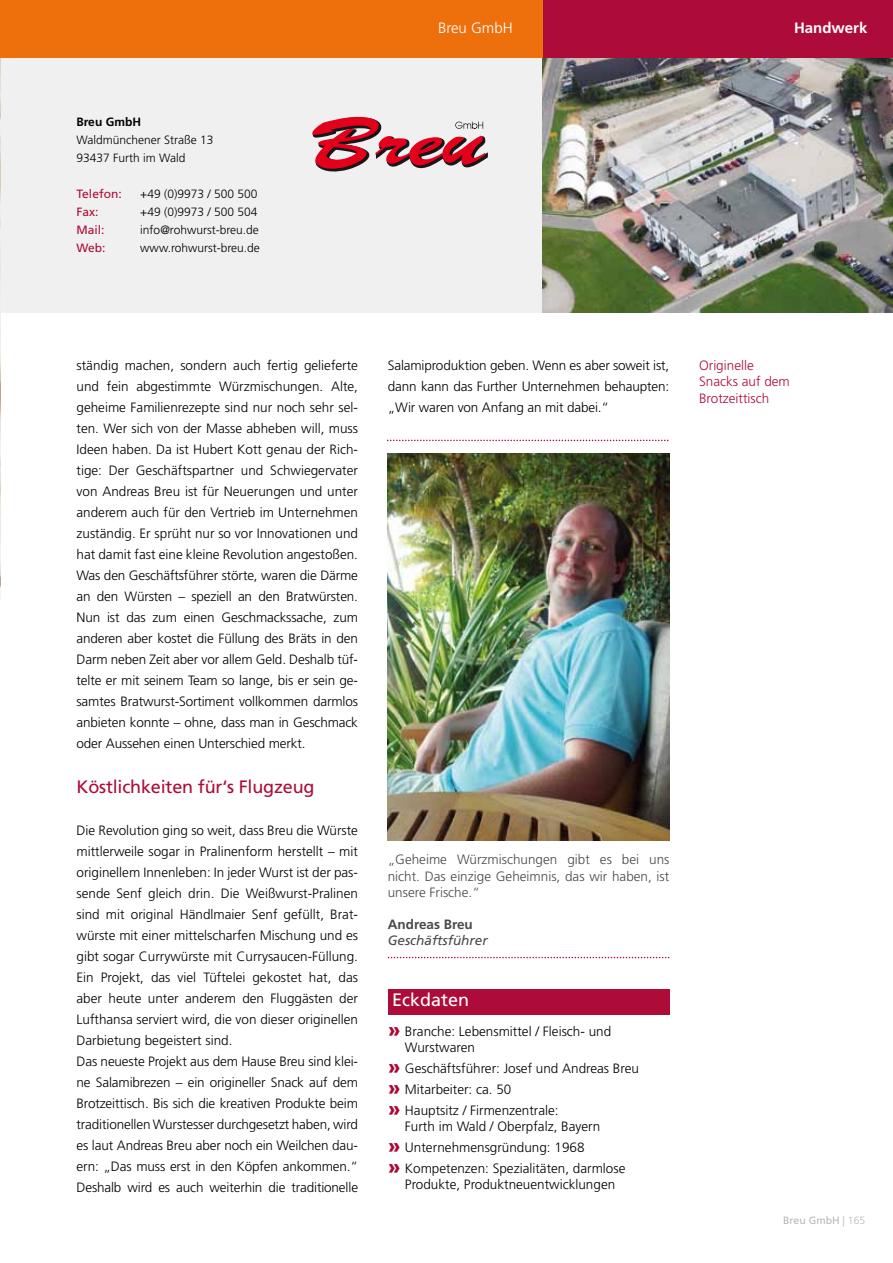
<style>
.page{position:relative;width:893px;height:1263px;background:#fff}
.page>*{position:absolute;margin:0;border:0;box-sizing:border-box;transform-origin:0 0}
.t1{font:18px "Frutiger LT Std";letter-spacing:-.01em;color:#ac0c37}
.t2{font:18px "Frutiger LT Std";color:#fff}
.t3{font:700 15px "Frutiger LT Std";color:#fff}
.t4{font:300 15px "Frutiger LT Std";color:#fff}
.t5{font:300 13.5px/21px "Frutiger LT Std";color:#000}
.t6{font:300 13.5px/16.2px "Frutiger LT Std";color:#494948;text-align:justify}
.t7{font:300 13.5px/16.2px "Frutiger LT Std";color:#ac0c37}
.t8{font:italic 13.5px "Frutiger LT Std";color:#494948}
.t9{font:700 13.5px "Frutiger LT Std";color:#494948}
.t10{font:300 12px/18px "Frutiger LT Std";color:#000}
.t11{font:12px "Frutiger LT Std";color:#ac0c37}
.t12{font:700 12px "Frutiger LT Std";color:#000}
.t13{font:10.5px "Frutiger LT Std";color:#b6b8ba}
.s1{font-weight:900;font-size:21px;color:#ab0835}
.s2{font-weight:300}
</style>
<div class="page">
<div style="left:388px;top:989px;width:281px;height:25px;background:#ac0c37"></div>
<div style="left:0;top:56px;width:893px;height:257px;background:#f0f0f0"></div>
<svg style="left:387px;top:440px;width:282px;height:1px"></svg>
<svg style="left:388px;top:957px;width:281px;height:1px"></svg>
<img style="left:0;top:57px;width:1px;height:543px">
<img style="left:388px;top:454px;width:281px;height:387px">
<svg style="left:312px;top:117px;width:176px;height:54px"></svg>
<img style="left:543px;top:57px;width:350px;height:256px">
<div style="left:543px;top:0;width:350px;height:57px;background:#ac0c37"></div>
<div style="left:0;top:0;width:543px;height:57px;background:#ed700d"></div>
<p class="t12" style="left:77px;top:115px;width:66px">Breu GmbH</p>
<p class="t10" style="left:77px;top:131px;width:138px">Waldmünchener Straße 13<br>93437 Furth im Wald</p>
<p class="t11" style="left:77px;top:187px;width:47px">Telefon:</p>
<p class="t10" style="left:140px;top:185px;width:119px">+49 (0)9973 / 500 500</p>
<p class="t11" style="left:77px;top:205px;width:24px">Fax:</p>
<p class="t10" style="left:140px;top:203px;width:119px">+49 (0)9973 / 500 504</p>
<p class="t11" style="left:77px;top:223px;width:30px">Mail:</p>
<p class="t10" style="left:140px;top:221px;width:120px">info@rohwurst-breu.de</p>
<p class="t11" style="left:77px;top:241px;width:30px">Web:</p>
<p class="t10" style="left:140px;top:239px;width:121px">www.rohwurst-breu.de</p>
<p class="t4" style="left:438px;top:19px;width:76px">Breu GmbH</p>
<p class="t3" style="left:794px;top:18px;width:75px">Handwerk</p>
<p class="t5" style="left:77px;top:355px;width:283px;text-align:justify">ständig machen, sondern auch fertig gelieferte und fein abgestimmte Würzmischungen. Alte, geheime Familienrezepte sind nur noch sehr sel&shy;ten. Wer sich von der Masse abheben will, muss Ideen haben. Da ist Hubert Kott genau der Rich&shy;tige: Der Geschäftspartner und Schwiegervater von Andreas Breu ist für Neuerungen und unter anderem auch für den Vertrieb im Unternehmen zuständig. Er sprüht nur so vor Innovationen und hat damit fast eine kleine Revolution angestoßen.<br>Was den Geschäftsführer störte, waren die Därme an den Würsten – speziell an den Bratwürsten.<br>Nun ist das zum einen Geschmackssache, zum anderen aber kostet die Füllung des Bräts in den Darm neben Zeit aber vor allem Geld. Deshalb tüf&shy;telte er mit seinem Team so lange, bis er sein ge&shy;samtes Bratwurst-Sortiment vollkommen darmlos anbieten konnte – ohne, dass man in Geschmack oder Aussehen einen Unterschied merkt.</p>
<h1 class="t1" style="left:77px;top:776px;width:240px">Köstlichkeiten für‘s Flugzeug</h1>
<p class="t5" style="left:77px;top:820px;width:283px">Die Revolution ging so weit, dass Breu die Würste mittlerweile sogar in Pralinenform herstellt – mit originellem Innenleben: In jeder Wurst ist der pas&shy;sende Senf gleich drin. Die Weißwurst-Pralinen sind mit original Händlmaier Senf gefüllt, Brat&shy;würste mit einer mittelscharfen Mischung und es gibt sogar Currywürste mit Currysaucen-Füllung.<br>Ein Projekt, das viel Tüftelei gekostet hat, das aber heute unter anderem den Fluggästen der Lufthansa serviert wird, die von dieser originellen Darbietung begeistert sind.<br>Das neueste Projekt aus dem Hause Breu sind klei&shy;ne Salamibrezen – ein origineller Snack auf dem Brotzeittisch. Bis sich die kreativen Produkte beim traditionellen Wurstesser durchgesetzt haben, wird es laut Andreas Breu aber noch ein Weilchen dau&shy;ern: „Das muss erst in den Köpfen ankommen.“ Deshalb wird es auch weiterhin die traditionelle</p>
<p class="t5" style="left:388px;top:355px;width:283px;text-align:justify">Salamiproduktion geben. Wenn es aber soweit ist, dann kann das Further Unternehmen behaupten: „Wir waren von Anfang an mit dabei.“</p>
<p class="t6" style="left:388px;top:852px;width:283px">„Geheime Würzmischungen gibt es bei uns nicht. Das einzige Geheimnis, das wir haben, ist unsere Frische.“</p>
<p class="t9" style="left:388px;top:916px;width:87px">Andreas Breu</p>
<p class="t8" style="left:388px;top:933px;width:101px">Geschäftsführer</p>
<h1 class="t2" style="left:392px;top:989px;width:79px">Eckdaten</h1>
<p class="t5" style="left:405px;top:1023px;width:208px;line-height:16.2px;text-indent:-17px"><span class="s1">»</span> Branche: Lebensmittel / Fleisch- und<br>Wurstwaren</p>
<p class="t5" style="left:388px;top:1058px;width:253px"><span class="s1">»</span> Geschäftsführer: Josef und Andreas Breu <span class="s1">»</span> Mitarbeiter: ca. 50<br><span class="s1">»</span> Hauptsitz / Firmenzentrale:</p>
<p class="t5" style="left:388px;top:1116px;width:239px;text-indent:17px">Furth im Wald / Oberpfalz, Bayern<br><span class="s1">»</span> Unternehmensgründung: 1968<br><span class="s1">»</span> Kompetenzen: Spezialitäten, darmlose</p>
<p class="t5" style="left:405px;top:1174px;width:212px">Produkte, Produktneuentwicklungen</p>
<p class="t7" style="left:699px;top:358px;width:92px">Originelle<br>Snacks auf dem<br>Brotzeittisch</p>
<p class="t13" style="left:783px;top:1214px;width:84px">Breu GmbH <span class="s2">| 165</span></p>
</div>
